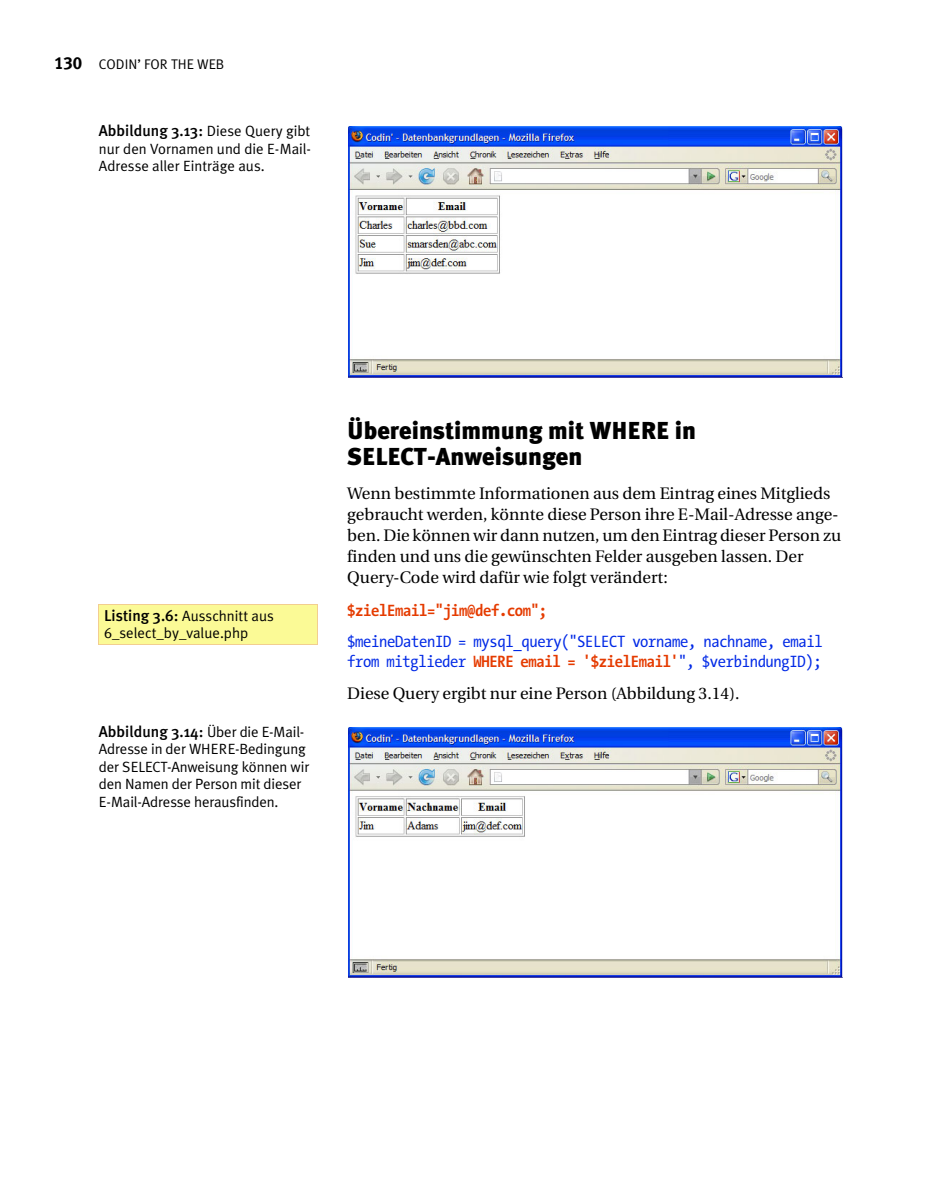
<style>
.page{position:relative;width:943px;height:1191px;background:#fff}
.page>*{position:absolute;margin:0;border:0;box-sizing:border-box;transform-origin:0 0}
.t1{font:24.5px/26.2px "Meta Plus Black Roman";color:#000}
.t2{font:16.62px/21px "Utopia";color:#000}
.t3{font:16.62px/20.1px "The Sans Mono Con Normal";letter-spacing:-.02em;color:#0029e6}
.t4{font:700 16.62px "The Sans Mono Con";letter-spacing:-.02em;color:#e53b00}
.t5{font:15.75px "Meta Plus Medium Roman";color:#000}
.t6{font:14.88px/17.5px "Meta Plus Normal";letter-spacing:-.01em;color:#000}
.t7{font:14px "Meta Plus Normal Caps";color:#000}
.s1{font-family:"Meta Plus Bold Caps";font-weight:700;font-size:17.5px}
.s2{font-family:"Meta Plus Normal";font-size:14.88px}
.s3{font-family:"Meta Plus Medium Roman";font-size:15.75px}
.s4{font-family:"The Sans Mono Con";font-weight:700;color:#e53b00}
</style>
<div class="page">
<img style="left:348px;top:126px;width:494px;height:251px">
<div style="left:99px;top:605px;width:218px;height:39px;background:#fbfa96"></div>
<hr style="left:98px;top:605px;width:1px;height:39px;background:#f2ce90">
<hr style="left:317px;top:605px;width:1px;height:39px;background:#f2ce90">
<hr style="left:98px;top:604px;width:220px;height:1px;background:#f2ce90">
<hr style="left:98px;top:644px;width:220px;height:1px;background:#f2ce90">
<img style="left:348px;top:727px;width:494px;height:250px">
<p class="t7" style="left:54px;top:56px;width:171px"><span class="s1">130</span> CODIN’ FOR THE WEB</p>
<p class="t5" style="left:99px;top:124px;width:213px">Abbildung 3.13: <span class="s2">Diese Query gibt</span></p>
<p class="t6" style="left:99px;top:141px;width:213px">nur den Vornamen und die E-Mail-<br>Adresse aller Einträge aus.</p>
<p class="t6" style="left:104px;top:608px;width:171px"><span class="s3">Listing 3.6:</span> Ausschnitt aus<br>6_select_by_value.php</p>
<p class="t5" style="left:99px;top:724px;width:207px">Abbildung 3.14: <span class="s2">Über die E-Mail-</span></p>
<p class="t6" style="left:99px;top:741px;width:212px">Adresse in der WHERE-Bedingung der SELECT-Anweisung können wir den Namen der Person mit dieser<br>E-Mail-Adresse herausfinden.</p>
<h1 class="t1" style="left:347px;top:419px;width:350px">Übereinstimmung mit WHERE in<br>SELECT-Anweisungen</h1>
<p class="t2" style="left:347px;top:484px;width:495px">Wenn bestimmte Informationen aus dem Eintrag eines Mitglieds gebraucht werden, könnte diese Person ihre E-Mail-Adresse ange&shy;ben. Die können wir dann nutzen, um den Eintrag dieser Person zu finden und uns die gewünschten Felder ausgeben lassen. Der Query-Code wird dafür wie folgt verändert:</p>
<p class="t4" style="left:347px;top:603px;width:201px">$zielEmail="jim@def.com";</p>
<p class="t3" style="left:347px;top:632px;width:476px">$meineDatenID = mysql_query("SELECT vorname, nachname, email from mitglieder <span class="s4">WHERE email = '$zielEmail'</span>", $verbindungID);</p>
<p class="t2" style="left:347px;top:684px;width:393px">Diese Query ergibt nur eine Person (Abbildung 3.14).</p>
</div>
